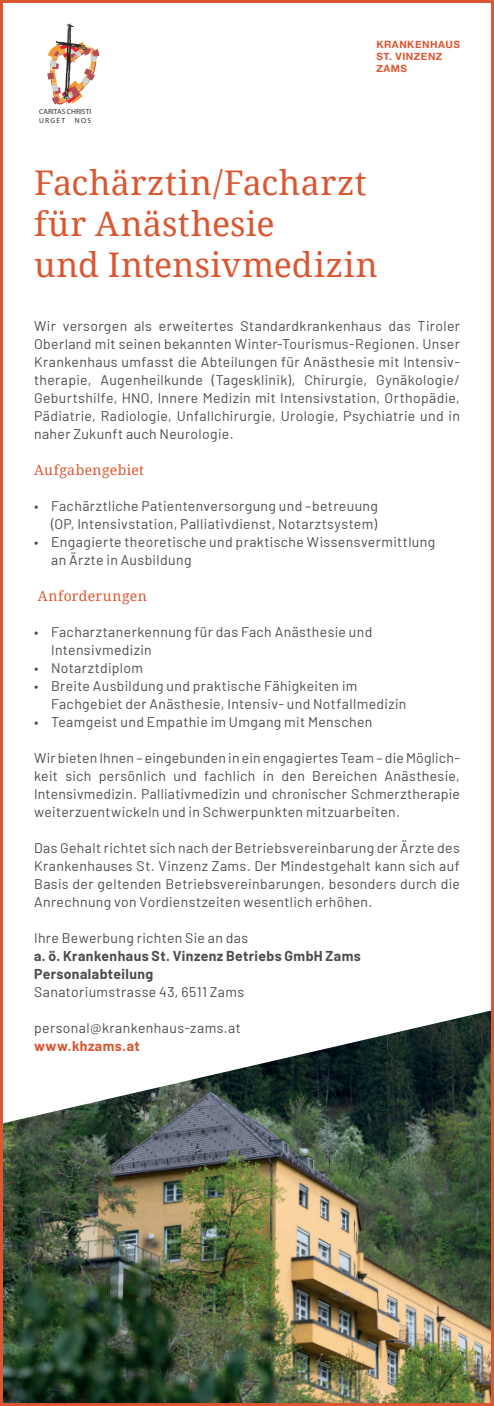
<style>
.page{position:relative;width:494px;height:1406px;background:#fff}
.page>*{position:absolute;margin:0;border:0;box-sizing:border-box;transform-origin:0 0}
.t1{font:34px/40.8px "Noto Serif";letter-spacing:.015em;color:#da5732}
.t2{font:14px/18px "Barlow";letter-spacing:.025em;color:#4b4c4d;text-align:justify}
.t3{font:700 14px/18px "Barlow";letter-spacing:.03em;color:#4b4c4d}
.t4{font:14px "Noto Serif";letter-spacing:.025em;color:#da5732}
.t5{font:700 14px "Barlow";letter-spacing:.035em;color:#da5732}
.t6{font:700 10px/12px "Helvetica Neue";letter-spacing:.05em;color:#da5732}
.t7{font:7.4px/9px "Myriad Pro";color:#312f30}
</style>
<div class="page">
<img style="left:4px;top:1011px;width:485px;height:391px">
<div style="left:0;top:0;width:493px;height:1406px;border:3px solid #da5732"></div>
<svg style="left:47px;top:24px;width:52px;height:81px"></svg>
<p class="t7" style="left:39px;top:107px;width:53px">CARITAS CHRISTI<br>URGET</p>
<p class="t7" style="left:75px;top:116px;width:18px">NOS</p>
<p class="t6" style="left:376px;top:39px;width:85px">KRANKENHAUS<br>ST. VINZENZ<br>ZAMS</p>
<h1 class="t1" style="left:34px;top:161px;width:345px">Fachärztin/Facharzt für Anästhesie<br>und Intensivmedizin</h1>
<p class="t2" style="left:34px;top:316px;width:427px">Wir versorgen als erweitertes Standardkrankenhaus das Tiroler Oberland mit seinen bekannten Winter-Tourismus-Regionen. Unser Krankenhaus umfasst die Abteilungen für Anästhesie mit Intensiv&shy;therapie, Augenheilkunde (Tagesklinik), Chirurgie, Gynäkologie/ Geburtshilfe, HNO, Innere Medizin mit Intensivstation, Orthopädie, Pädiatrie, Radiologie, Unfallchirurgie, Urologie, Psychiatrie und in naher Zukunft auch Neurologie.</p>
<p class="t4" style="left:34px;top:460px;width:111px">Aufgabengebiet</p>
<p class="t2" style="left:34px;top:496px;width:345px;text-align:right">• Fachärztliche Patientenversorgung und –betreuung (OP, Intensivstation, Palliativdienst, Notarztsystem)</p>
<p class="t2" style="left:51px;top:532px;width:385px;text-indent:-17px">• Engagierte theoretische und praktische Wissensvermittlung an Ärzte in Ausbildung</p>
<p class="t4" style="left:38px;top:586px;width:110px">Anforderungen</p>
<p class="t2" style="left:51px;top:622px;width:322px;text-indent:-17px">• Facharztanerkennung für das Fach Anästhesie und<br>Intensivmedizin</p>
<p class="t2" style="left:34px;top:658px;width:110px">• Notarztdiplom</p>
<p class="t2" style="left:51px;top:676px;width:356px;text-indent:-17px">• Breite Ausbildung und praktische Fähigkeiten im<br>Fachgebiet der Anästhesie, Intensiv- und Notfallmedizin</p>
<p class="t2" style="left:34px;top:712px;width:339px">• Teamgeist und Empathie im Umgang mit Menschen</p>
<p class="t2" style="left:34px;top:748px;width:427px">Wir bieten Ihnen – eingebunden in ein engagiertes Team – die Möglich&shy;keit sich persönlich und fachlich in den Bereichen Anästhesie, Intensivmedizin. Palliativmedizin und chronischer Schmerztherapie weiterzuentwickeln und in Schwerpunkten mitzuarbeiten.</p>
<p class="t2" style="left:34px;top:838px;width:427px">Das Gehalt richtet sich nach der Betriebsvereinbarung der Ärzte des Krankenhauses St. Vinzenz Zams. Der Mindestgehalt kann sich auf Basis der geltenden Betriebsvereinbarungen, besonders durch die Anrechnung von Vordienstzeiten wesentlich erhöhen.</p>
<p class="t2" style="left:34px;top:928px;width:215px">Ihre Bewerbung richten Sie an das</p>
<p class="t3" style="left:34px;top:946px;width:328px">a. ö. Krankenhaus St. Vinzenz Betriebs GmbH Zams<br>Personalabteilung</p>
<p class="t2" style="left:34px;top:982px;width:211px">Sanatoriumstrasse 43, 6511 Zams</p>
<p class="t2" style="left:34px;top:1018px;width:208px">personal@krankenhaus-zams.at</p>
<p class="t5" style="left:34px;top:1035px;width:107px">www.khzams.at</p>
</div>
